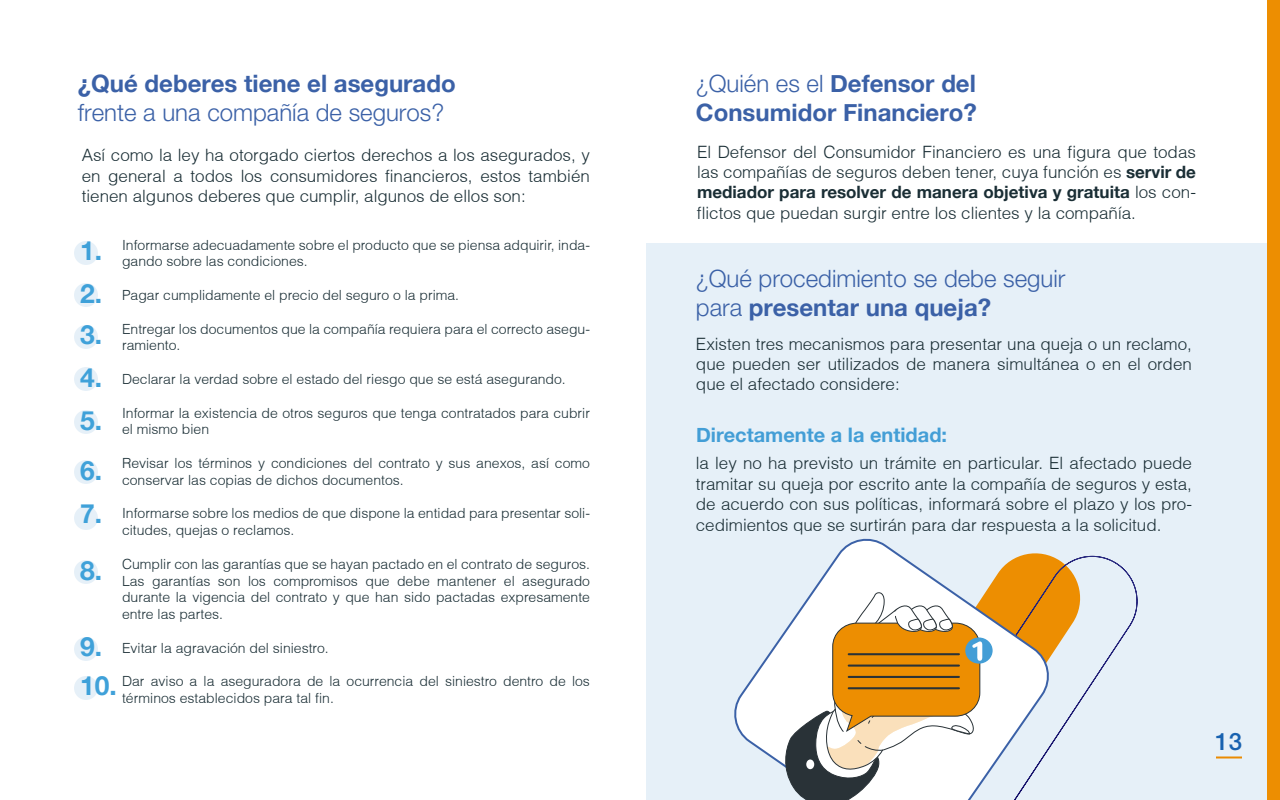
<style>
.page{position:relative;width:1280px;height:800px;background:#fff}
.page>*{position:absolute;margin:0;border:0;box-sizing:border-box;transform-origin:0 0}
.t1{font:700 26.4px/42.5px "Helvetica Neue";color:#3fa1d9;text-align:justify}
.t2{font:300 24px/28.8px "Helvetica Neue";color:#3b61a7}
.t3{font:700 24px/28.8px "Helvetica Neue";color:#3b61a7}
.t4{font:500 24px "Helvetica Neue";color:#1862b0}
.t5{font:700 20px "Helvetica Neue";color:#439ed6}
.t6{font:300 17px/20.4px "Helvetica";color:#1a2e35;text-align:justify}
.t7{font:700 17px "Helvetica Neue";color:#1a2e35}
.t8{font:300 14px/16.8px "Helvetica";color:#1a2e35}
.s1{font-weight:300}
.s2{font-family:"Helvetica Neue";font-weight:700}
.s3{font-family:"Helvetica";font-weight:300}
.s4{font-weight:700}
</style>
<div class="page">
<div style="left:646px;top:243px;width:634px;height:557px;background:#e6f0f8"></div>
<div style="left:1267px;top:0;width:13px;height:800px;background:#ed8e01"></div>
<svg style="left:1052px;top:555px;width:86px;height:190px"></svg>
<svg style="left:734px;top:538px;width:318px;height:262px"></svg>
<div style="left:74px;top:241px;width:24px;height:24px;background:#e6f0f8;border-radius:50%"></div>
<div style="left:74px;top:283px;width:24px;height:24px;background:#e6f0f8;border-radius:50%"></div>
<div style="left:74px;top:325px;width:24px;height:24px;background:#e6f0f8;border-radius:50%"></div>
<div style="left:74px;top:367px;width:24px;height:24px;background:#e6f0f8;border-radius:50%"></div>
<div style="left:74px;top:410px;width:24px;height:24px;background:#e6f0f8;border-radius:50%"></div>
<div style="left:74px;top:460px;width:24px;height:24px;background:#e6f0f8;border-radius:50%"></div>
<div style="left:74px;top:506px;width:24px;height:24px;background:#e6f0f8;border-radius:50%"></div>
<div style="left:74px;top:560px;width:24px;height:24px;background:#e6f0f8;border-radius:50%"></div>
<div style="left:74px;top:637px;width:24px;height:24px;background:#e6f0f8;border-radius:50%"></div>
<div style="left:74px;top:676px;width:24px;height:24px;background:#e6f0f8;border-radius:50%"></div>
<svg style="left:965px;top:638px;width:28px;height:26px"></svg>
<svg style="left:781px;top:591px;width:201px;height:209px;background:#dac19a"></svg>
<div style="left:806px;top:760px;width:8px;height:9px;background:#fff;border-radius:50%"></div>
<div style="left:796px;top:765px;width:9px;height:11px;border:1px solid #293237;border-radius:50%"></div>
<hr style="left:1216px;top:756px;width:26px;height:2px;background:#ea8b02">
<h2 class="t3" style="left:78px;top:69px;width:379px">¿Qué deberes tiene el asegurado</h2>
<h2 class="t2" style="left:78px;top:100px;width:368px">frente a una compañía de seguros?</h2>
<p class="t6" style="left:82px;top:146px;width:510px">Así como la ley ha otorgado ciertos derechos a los asegurados, y en general a todos los consumidores financieros, estos también tienen algunos deberes que cumplir, algunos de ellos son:</p>
<p class="t8" style="left:122px;top:237px;width:469px">Informarse adecuadamente sobre el producto que se piensa adquirir, inda&shy;gando sobre las condiciones.</p>
<p class="t8" style="left:122px;top:288px;width:339px">Pagar cumplidamente el precio del seguro o la prima.</p>
<p class="t8" style="left:122px;top:321px;width:469px">Entregar los documentos que la compañía requiera para el correcto asegu&shy;ramiento.</p>
<p class="t8" style="left:122px;top:372px;width:445px">Declarar la verdad sobre el estado del riesgo que se está asegurando.</p>
<p class="t8" style="left:122px;top:405px;width:469px">Informar la existencia de otros seguros que tenga contratados para cubrir el mismo bien</p>
<p class="t8" style="left:122px;top:456px;width:469px">Revisar los términos y condiciones del contrato y sus anexos, así como conservar las copias de dichos documentos.</p>
<p class="t8" style="left:122px;top:506px;width:469px">Informarse sobre los medios de que dispone la entidad para presentar soli&shy;citudes, quejas o reclamos.</p>
<p class="t8" style="left:122px;top:557px;width:469px;text-align:justify">Cumplir con las garantías que se hayan pactado en el contrato de seguros.<br>Las garantías son los compromisos que debe mantener el asegurado durante la vigencia del contrato y que han sido pactadas expresamente entre las partes.</p>
<p class="t8" style="left:122px;top:641px;width:208px">Evitar la agravación del siniestro.</p>
<p class="t8" style="left:122px;top:674px;width:469px">Dar aviso a la aseguradora de la ocurrencia del siniestro dentro de los términos establecidos para tal fin.</p>
<h1 class="t1" style="left:80px;top:229px;width:24px">1.<br>2.<br>3.<br>4.<br>5.</h1>
<h1 class="t1" style="left:80px;top:449px;width:24px;line-height:43px">6.<br>7.</h1>
<h1 class="t1" style="left:80px;top:549px;width:24px">8.</h1>
<h1 class="t1" style="left:80px;top:625px;width:24px">9.</h1>
<h1 class="t1" style="left:80px;top:664px;width:38px">10.</h1>
<h2 class="t3" style="left:696px;top:69px;width:282px"><span class="s1">¿Quién es el</span> Defensor del<br>Consumidor Financiero?</h2>
<p class="t6" style="left:697px;top:143px;width:501px">El Defensor del Consumidor Financiero es una figura que todas las compañías de seguros deben tener, cuya función es <span class="s2">servir de</span></p>
<p class="t7" style="left:697px;top:183px;width:501px">mediador para resolver de manera objetiva y gratuita <span class="s3">los con-</span></p>
<p class="t6" style="left:697px;top:204px;width:441px">flictos que puedan surgir entre los clientes y la compañía.</p>
<h2 class="t2" style="left:696px;top:266px;width:371px">¿Qué procedimiento se debe seguir para <span class="s4">presentar una queja?</span></h2>
<p class="t6" style="left:696px;top:335px;width:497px">Existen tres mecanismos para presentar una queja o un reclamo, que pueden ser utilizados de manera simultánea o en el orden que el afectado considere:</p>
<h3 class="t5" style="left:696px;top:424px;width:253px">Directamente a la entidad:</h3>
<p class="t6" style="left:696px;top:454px;width:498px">la ley no ha previsto un trámite en particular. El afectado puede tramitar su queja por escrito ante la compañía de seguros y esta, de acuerdo con sus políticas, informará sobre el plazo y los pro&shy;cedimientos que se surtirán para dar respuesta a la solicitud.</p>
<h2 class="t4" style="left:1215px;top:732px;width:28px">13</h2>
</div>
